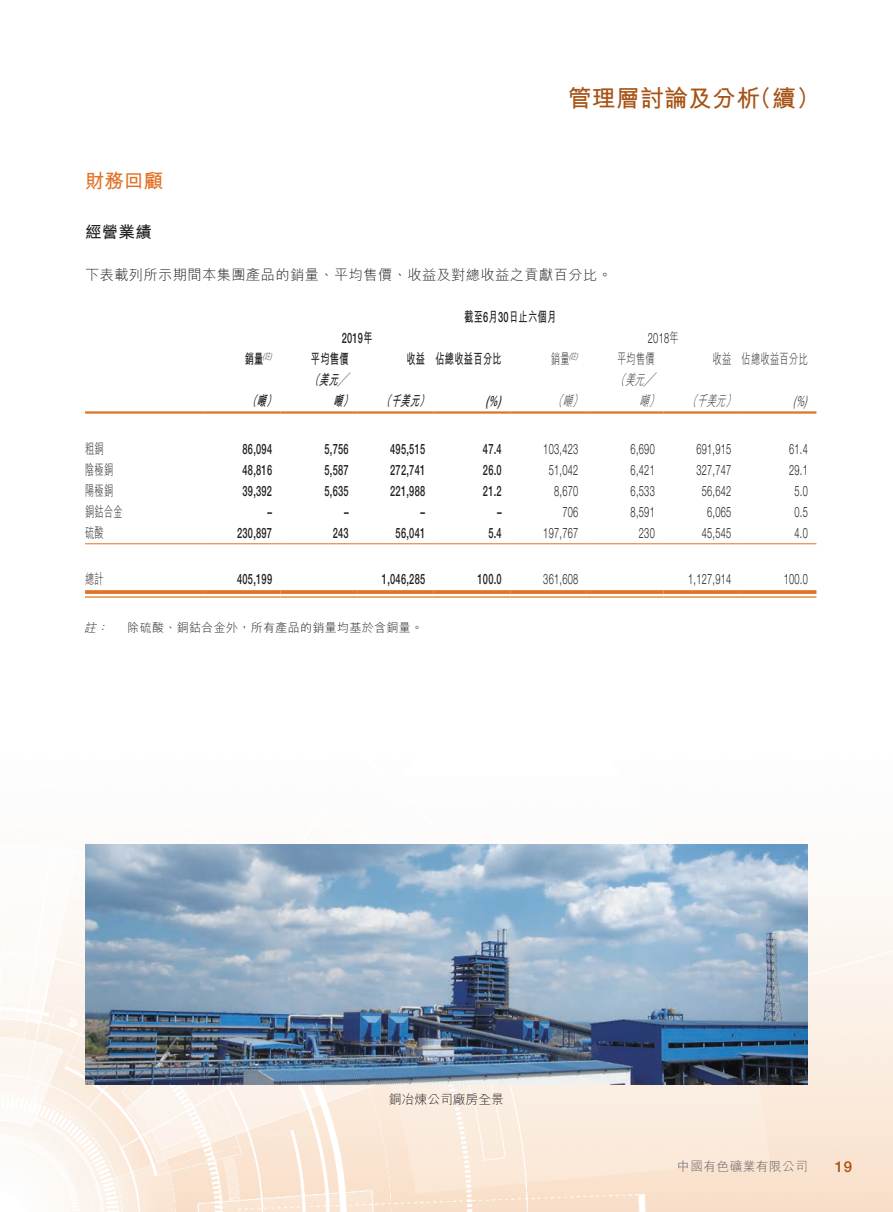
<style>
.page{position:relative;width:893px;height:1212px;background:#fff}
.page>*{position:absolute;margin:0;border:0;box-sizing:border-box;transform-origin:0 0}
.t1{font:700 24px "M Hei HK";letter-spacing:.005em;color:#a75316}
.t2{font:700 19.5px "M Hei HK";color:#e17226}
.t3{font:700 16.5px "M Hei HK";color:#231f20}
.t4{font:500 15px "Helvetica Neue LT Std";color:#a75316}
.t5{font:300 14.25px "Helvetica Neue LT Std";letter-spacing:.03em;color:#231f20;scale:.65 1}
.t6{font:500 14.25px "Helvetica Neue LT Std";letter-spacing:.03em;color:#231f20;scale:.65 1}
.t7{font:300 14.25px "M Hei HK";letter-spacing:.03em;color:#231f20}
.t8{font:300 14.25px "M Hei HK";letter-spacing:.03em;color:#231f20;scale:.65 1}
.t9{font:700 14.25px "M Hei HK";letter-spacing:.03em;color:#231f20;scale:.65 1}
.t10{font:italic 700 14.25px/21px "M Hei HK";color:#231f20;scale:.65 1}
.t11{font:italic 300 14.25px/21px "M Hei HK";color:#231f20;scale:.65 1}
.t12{font:italic 500 14.25px "Helvetica Neue LT Std";color:#231f20;scale:.65 1}
.t13{font:italic 300 14.25px "Helvetica Neue LT Std";color:#231f20;scale:.65 1}
.t14{font:300 12.75px "M Hei HK";letter-spacing:.03em;color:#636366}
.t15{font:300 12.75px "M Hei HK";letter-spacing:.005em;color:#231f20}
.t16{font:300 12px "M Hei HK";letter-spacing:.03em;color:#231f20}
.t17{font:italic 300 12px "M Hei HK";color:#231f20}
.s1{font-family:"Helvetica Neue LT Std";font-weight:500}
.s2{font-family:"M Hei HK";font-weight:700}
.s3{font-family:"M Hei HK"}
</style>
<div class="page">
<img style="left:0;top:411px;width:893px;height:801px">
<hr style="left:85px;top:411px;width:119px;height:3px;background:#e17226">
<hr style="left:204px;top:411px;width:77px;height:3px;background:#e17226">
<hr style="left:281px;top:411px;width:76px;height:3px;background:#e17226">
<hr style="left:357px;top:411px;width:77px;height:3px;background:#e17226">
<hr style="left:434px;top:411px;width:76px;height:3px;background:#e17226">
<hr style="left:510px;top:411px;width:77px;height:3px;background:#e17226">
<hr style="left:587px;top:411px;width:76px;height:3px;background:#e17226">
<hr style="left:663px;top:411px;width:77px;height:3px;background:#e17226">
<hr style="left:740px;top:411px;width:76px;height:3px;background:#e17226">
<hr style="left:85px;top:543px;width:119px;height:1px;background:#e17226">
<hr style="left:204px;top:543px;width:77px;height:1px;background:#e17226">
<hr style="left:281px;top:543px;width:76px;height:1px;background:#e17226">
<hr style="left:357px;top:543px;width:77px;height:1px;background:#e17226">
<hr style="left:434px;top:543px;width:76px;height:1px;background:#e17226">
<hr style="left:510px;top:543px;width:77px;height:1px;background:#e17226">
<hr style="left:587px;top:543px;width:76px;height:1px;background:#e17226">
<hr style="left:663px;top:543px;width:77px;height:1px;background:#e17226">
<hr style="left:740px;top:543px;width:76px;height:1px;background:#e17226">
<svg style="left:85px;top:590px;width:119px;height:4px"></svg>
<hr style="left:85px;top:596px;width:119px;height:2px;background:#e17226">
<svg style="left:204px;top:590px;width:77px;height:4px"></svg>
<hr style="left:204px;top:596px;width:77px;height:2px;background:#e17226">
<svg style="left:281px;top:590px;width:76px;height:4px"></svg>
<hr style="left:281px;top:596px;width:76px;height:2px;background:#e17226">
<svg style="left:357px;top:590px;width:77px;height:4px"></svg>
<hr style="left:357px;top:596px;width:77px;height:2px;background:#e17226">
<svg style="left:434px;top:590px;width:76px;height:4px"></svg>
<hr style="left:434px;top:596px;width:76px;height:2px;background:#e17226">
<svg style="left:510px;top:590px;width:77px;height:4px"></svg>
<hr style="left:510px;top:596px;width:77px;height:2px;background:#e17226">
<svg style="left:587px;top:590px;width:76px;height:4px"></svg>
<hr style="left:587px;top:596px;width:76px;height:2px;background:#e17226">
<svg style="left:663px;top:590px;width:77px;height:4px"></svg>
<hr style="left:663px;top:596px;width:77px;height:2px;background:#e17226">
<svg style="left:740px;top:590px;width:76px;height:4px"></svg>
<hr style="left:740px;top:596px;width:76px;height:2px;background:#e17226">
<img style="left:85px;top:845px;width:723px;height:239px">
<h1 class="t1" style="left:568px;top:80px;width:254px">管理層討論及分析（續）</h1>
<h2 class="t2" style="left:85px;top:166px;width:80px">財務回顧</h2>
<p class="t3" style="left:85px;top:220px;width:68px">經營業績</p>
<p class="t7" style="left:85px;top:267px;width:528px">下表載列所示期間本集團產品的銷量、平均售價、收益及對總收益之貢獻百分比。</p>
<p class="t9" style="left:464px;top:306px;width:143px">截至<span class="s1">6</span>月<span class="s1">30</span>日止六個月</p>
<p class="t6" style="left:342px;top:329px;width:49px">2019<span class="s2">年</span></p>
<p class="t5" style="left:648px;top:329px;width:49px">2018<span class="s3">年</span></p>
<p class="t9" style="left:245px;top:348px;width:43px">銷量<sup>(</sup><sup>註</sup><sup>)</sup></p>
<p class="t9" style="left:311px;top:348px;width:60px">平均售價</p>
<p class="t9" style="left:406px;top:348px;width:148px">收益 佔總收益百分比</p>
<p class="t8" style="left:551px;top:351px;width:43px">銷量<sup>(</sup><sup>註</sup><sup>)</sup></p>
<p class="t8" style="left:617px;top:351px;width:60px">平均售價</p>
<p class="t8" style="left:713px;top:351px;width:148px">收益 佔總收益百分比</p>
<p class="t10" style="left:247px;top:389px;width:53px">（噸）</p>
<p class="t10" style="left:333px;top:368px;width:38px;text-indent:-24px">（美元╱噸）</p>
<p class="t11" style="left:639px;top:369px;width:36px;text-indent:-24px">（美元╱噸）</p>
<p class="t10" style="left:381px;top:389px;width:82px">（千美元）</p>
<p class="t12" style="left:485px;top:392px;width:27px">(%)</p>
<p class="t11" style="left:553px;top:390px;width:51px">（噸）</p>
<p class="t11" style="left:687px;top:390px;width:80px">（千美元）</p>
<p class="t13" style="left:793px;top:392px;width:25px">(%)</p>
<p class="t8" style="left:85px;top:441px;width:30px">粗銅</p>
<p class="t6" style="left:243px;top:440px;width:47px">86,094</p>
<p class="t6" style="left:324px;top:440px;width:39px">5,756</p>
<p class="t6" style="left:390px;top:440px;width:55px">495,515</p>
<p class="t6" style="left:483px;top:440px;width:30px">47.4</p>
<p class="t5" style="left:543px;top:440px;width:55px">103,423</p>
<p class="t5" style="left:631px;top:440px;width:39px">6,690</p>
<p class="t5" style="left:696px;top:440px;width:55px">691,915</p>
<p class="t5" style="left:789px;top:440px;width:30px">61.4</p>
<p class="t8" style="left:85px;top:462px;width:45px">陰極銅</p>
<p class="t6" style="left:243px;top:461px;width:47px">48,816</p>
<p class="t6" style="left:324px;top:461px;width:39px">5,587</p>
<p class="t6" style="left:390px;top:461px;width:55px">272,741</p>
<p class="t6" style="left:483px;top:461px;width:30px">26.0</p>
<p class="t5" style="left:549px;top:461px;width:47px">51,042</p>
<p class="t5" style="left:631px;top:461px;width:39px">6,421</p>
<p class="t5" style="left:696px;top:461px;width:55px">327,747</p>
<p class="t5" style="left:789px;top:461px;width:30px">29.1</p>
<p class="t8" style="left:85px;top:483px;width:45px">陽極銅</p>
<p class="t6" style="left:243px;top:482px;width:47px">39,392</p>
<p class="t6" style="left:324px;top:482px;width:39px">5,635</p>
<p class="t6" style="left:390px;top:482px;width:55px">221,988</p>
<p class="t6" style="left:483px;top:482px;width:30px">21.2</p>
<p class="t5" style="left:554px;top:482px;width:39px">8,670</p>
<p class="t5" style="left:631px;top:482px;width:39px">6,533</p>
<p class="t5" style="left:702px;top:482px;width:47px">56,642</p>
<p class="t5" style="left:794px;top:482px;width:22px">5.0</p>
<p class="t8" style="left:85px;top:504px;width:60px">銅鈷合金</p>
<p class="t6" style="left:267px;top:503px;width:9px">–</p>
<p class="t6" style="left:344px;top:503px;width:9px">–</p>
<p class="t6" style="left:421px;top:503px;width:9px">–</p>
<p class="t6" style="left:497px;top:503px;width:9px">–</p>
<p class="t5" style="left:562px;top:503px;width:26px">706</p>
<p class="t5" style="left:631px;top:503px;width:39px">8,591</p>
<p class="t5" style="left:707px;top:503px;width:39px">6,065</p>
<p class="t5" style="left:794px;top:503px;width:22px">0.5</p>
<p class="t8" style="left:85px;top:525px;width:30px">硫酸</p>
<p class="t6" style="left:237px;top:524px;width:55px">230,897</p>
<p class="t6" style="left:333px;top:524px;width:26px">243</p>
<p class="t6" style="left:396px;top:524px;width:47px">56,041</p>
<p class="t6" style="left:488px;top:524px;width:22px">5.4</p>
<p class="t5" style="left:543px;top:524px;width:55px">197,767</p>
<p class="t5" style="left:639px;top:524px;width:26px">230</p>
<p class="t5" style="left:702px;top:524px;width:47px">45,545</p>
<p class="t5" style="left:794px;top:524px;width:22px">4.0</p>
<p class="t8" style="left:85px;top:572px;width:30px">總計</p>
<p class="t6" style="left:237px;top:571px;width:55px">405,199</p>
<p class="t6" style="left:382px;top:571px;width:68px">1,046,285</p>
<p class="t6" style="left:478px;top:571px;width:39px">100.0</p>
<p class="t5" style="left:543px;top:570px;width:55px">361,608</p>
<p class="t5" style="left:688px;top:570px;width:68px">1,127,914</p>
<p class="t5" style="left:784px;top:570px;width:39px">100.0</p>
<p class="t17" style="left:84px;top:621px;width:29px">註：</p>
<p class="t16" style="left:128px;top:621px;width:297px">除硫酸、銅鈷合金外，所有產品的銷量均基於含銅量。</p>
<p class="t15" style="left:389px;top:1093px;width:117px">銅冶煉公司廠房全景</p>
<p class="t14" style="left:677px;top:1160px;width:132px">中國有色礦業有限公司</p>
<p class="t4" style="left:835px;top:1158px;width:19px">19</p>
</div>
